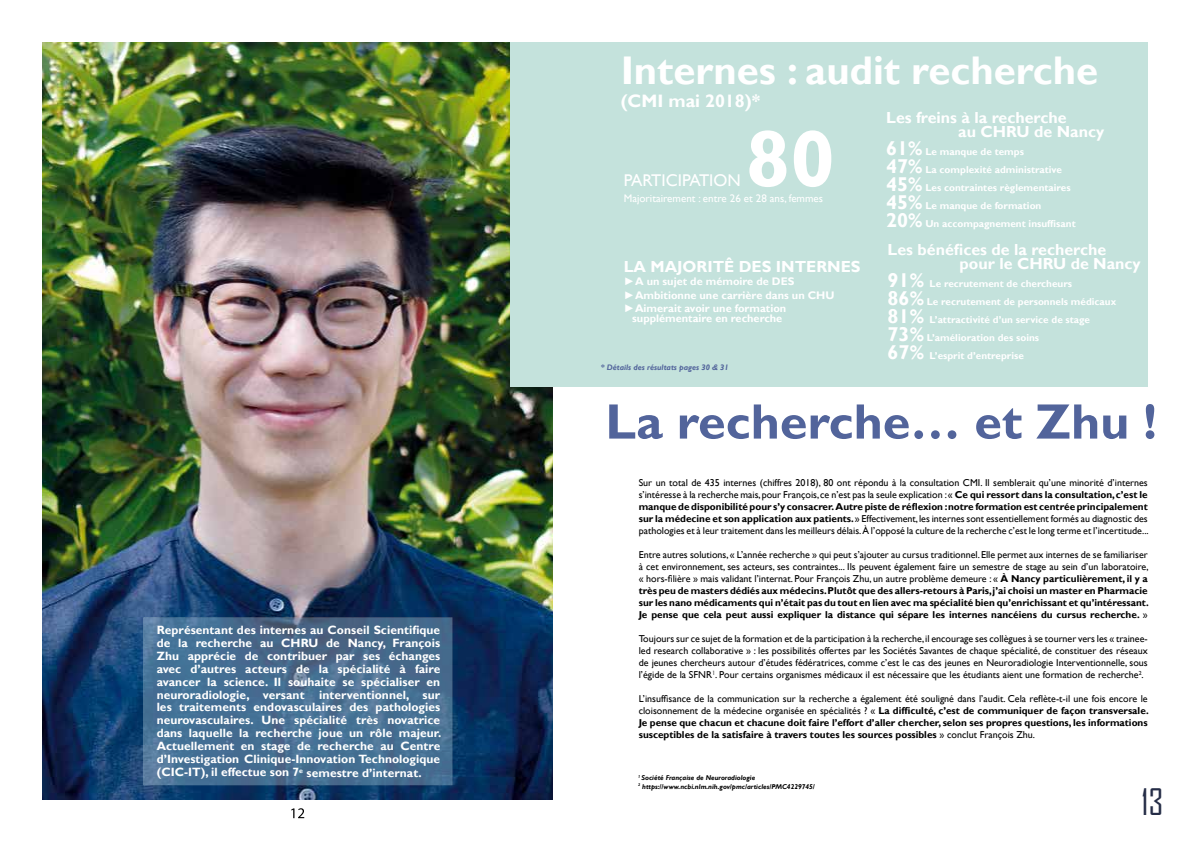
<style>
.page{position:relative;width:1191px;height:842px;background:#fff}
.page>*{position:absolute;margin:0;border:0;box-sizing:border-box;transform-origin:0 0}
.t1{font:700 81px "Gill Sans";color:#fff}
.t2{font:700 50px "Gill Sans";color:#52649b}
.t3{font:700 40px "Gill Sans";color:#fff}
.t4{font:35px "Agency FB";color:#252d47}
.t5{font:700 18px "Gill Sans";color:#fff}
.t6{font:17px "Gill Sans";color:#fff}
.t7{font:700 16px/14px "Gill Sans";color:#fff}
.t8{font:700 12px/13px "Gill Sans";letter-spacing:.005em;color:#fff;text-align:justify}
.t9{font:700 11px/13.2px "Gill Sans";color:#fff}
.t10{font:11px "Gill Sans";color:#fff}
.t11{font:700 10px/12px "Gill Sans";color:#000;text-align:justify}
.t12{font:10px/12px "Gill Sans";color:#000;text-align:justify}
.t13{font:700 10px/18px "Gill Sans";color:#fff}
.t14{font:italic 700 8px "Gill Sans";color:#52649b}
.t15{font:italic 700 7px/8.4px "Gill Sans";color:#000}
.s1{font-size:20px}
.s2{font-family:"Century Gothic";font-weight:400}
.s3{font-weight:700}
.s4{font-weight:400}
</style>
<div class="page">
<svg style="left:291px;top:808px;width:13px;height:10px"></svg>
<img style="left:43px;top:43px;width:510px;height:756px">
<div style="left:510px;top:43px;width:637px;height:344px;background:#c4e2dc"></div>
<svg style="left:143px;top:617px;width:309px;height:168px;background:#476e91"></svg>
<p class="t8" style="left:157px;top:623px;width:286px">Représentant des internes au Conseil Scientifique de la recherche au CHRU de Nancy, François Zhu apprécie de contribuer par ses échanges avec d’autres acteurs de la spécialité à faire avancer la science. Il souhaite se spécialiser en neuroradiologie, versant interventionnel, sur les traitements endovasculaires des pathologies neurovasculaires. Une spécialité très novatrice dans laquelle la recherche joue un rôle majeur.<br>Actuellement en stage de recherche au Centre d’Investigation Clinique-Innovation Technologique (CIC-IT), il effectue son 7<sup>e</sup> semestre d’internat.</p>
<h3 class="t3" style="left:620px;top:47px;width:479px">Internes : audit recherche</h3>
<h3 class="t5" style="left:620px;top:90px;width:141px">(CMI mai 2018)*</h3>
<h3 class="t7" style="left:958px;top:111px;width:147px;text-indent:-72px">Les freins à la recherche<br>au CHRU de Nancy</h3>
<p class="t13" style="left:886px;top:143px;width:191px"><span class="s1">61%</span> Le manque de temps<br><span class="s1">47%</span> La complexité administrative<br><span class="s1">45%</span> Les contraintes règlementaires<br><span class="s1">45%</span> Le manque de formation<br><span class="s1">20%</span> Un accompagnement insuffisant</p>
<h1 class="t1" style="left:745px;top:110px;width:91px">80</h1>
<h3 class="t6" style="left:624px;top:171px;width:118px">PARTICIPATION</h3>
<p class="t10" style="left:624px;top:192px;width:201px">Majoritairement : entre 26 et 28 ans, femmes</p>
<h3 class="t7" style="left:623px;top:260px;width:238px">LA MAJORITÊ DES INTERNES</h3>
<p class="t9" style="left:623px;top:275px;width:212px"><span class="s2">►</span>A un sujet de mémoire de DES <span class="s2">►</span>Ambitionne une carrière dans un CHU <span class="s2">►</span>Aimerait avoir une formation</p>
<p class="t9" style="left:632px;top:312px;width:152px">supplémentaire en recherche</p>
<p class="t14" style="left:600px;top:362px;width:130px">* Détails des résultats pages 30 &amp; 31</p>
<h3 class="t7" style="left:959px;top:243px;width:183px;text-indent:-72px">Les bénéfices de la recherche pour le CHRU de Nancy</h3>
<p class="t13" style="left:887px;top:275px;width:230px"><span class="s1">91%</span> Le recrutement de chercheurs<br><span class="s1">86%</span> Le recrutement de personnels médicaux <span class="s1">81%</span> L’attractivité d’un service de stage <span class="s1">73%</span> L’amélioration des soins<br><span class="s1">67%</span> L’esprit d’entreprise</p>
<h2 class="t2" style="left:605px;top:392px;width:553px">La recherche… et Zhu !</h2>
<p class="t12" style="left:639px;top:477px;width:511px">Sur un total de 435 internes (chiffres 2018), 80 ont répondu à la consultation CMI. Il semblerait qu’une minorité d’internes s’intéresse à la recherche mais, pour François, ce n’est pas la seule explication : « <span class="s3">Ce qui ressort dans la consultation, c’est le manque de disponibilité pour s’y consacrer. Autre piste de réflexion : notre formation est centrée principalement sur la médecine et son application aux patients.</span> » Effectivement, les internes sont essentiellement formés au diagnostic des pathologies et à leur traitement dans les meilleurs délais. À l’opposé la culture de la recherche c’est le long terme et l’incertitude...</p>
<p class="t11" style="left:639px;top:549px;width:511px"><span class="s4">Entre autres solutions, « L’année recherche » qui peut s’ajouter au cursus traditionnel. Elle permet aux internes de se familiariser à cet environnement, ses acteurs, ses contraintes... Ils peuvent également faire un semestre de stage au sein d’un laboratoire, « hors-filière » mais validant l’internat. Pour François Zhu, un autre problème demeure : «</span> À Nancy particulièrement, il y a très peu de masters dédiés aux médecins. Plutôt que des allers-retours à Paris, j’ai choisi un master en Pharmacie sur les nano médicaments qui n’était pas du tout en lien avec ma spécialité bien qu’enrichissant et qu’intéressant.<br>Je pense que cela peut aussi expliquer la distance qui sépare les internes nancéiens du cursus recherche. <span class="s4">»</span></p>
<p class="t12" style="left:639px;top:633px;width:510px">Toujours sur ce sujet de la formation et de la participation à la recherche, il encourage ses collègues à se tourner vers les « trainee&shy;led research collaborative » : les possibilités offertes par les Sociétés Savantes de chaque spécialité, de constituer des réseaux de jeunes chercheurs autour d’études fédératrices, comme c’est le cas des jeunes en Neuroradiologie Interventionnelle, sous l’égide de la SFNR<sup>1</sup>. Pour certains organismes médicaux il est nécessaire que les étudiants aient une formation de recherche<sup>2</sup>.</p>
<p class="t11" style="left:639px;top:693px;width:511px"><span class="s4">L’insuffisance de la communication sur la recherche a également été souligné dans l’audit. Cela reflète-t-il une fois encore le cloisonnement de la médecine organisée en spécialités ? «</span> La difficulté, c’est de communiquer de façon transversale.<br>Je pense que chacun et chacune doit faire l’effort d’aller chercher, selon ses propres questions, les informations susceptibles de la satisfaire à travers toutes les sources possibles <span class="s4">» conclut François Zhu.</span></p>
<p class="t15" style="left:638px;top:774px;width:178px"><sup>1</sup> Société Française de Neuroradiologie<br><sup>2</sup> https://www.ncbi.nlm.nih.gov/pmc/articles/PMC4229745/</p>
<h3 class="t4" style="left:1141px;top:780px;width:23px">13</h3>
</div>
